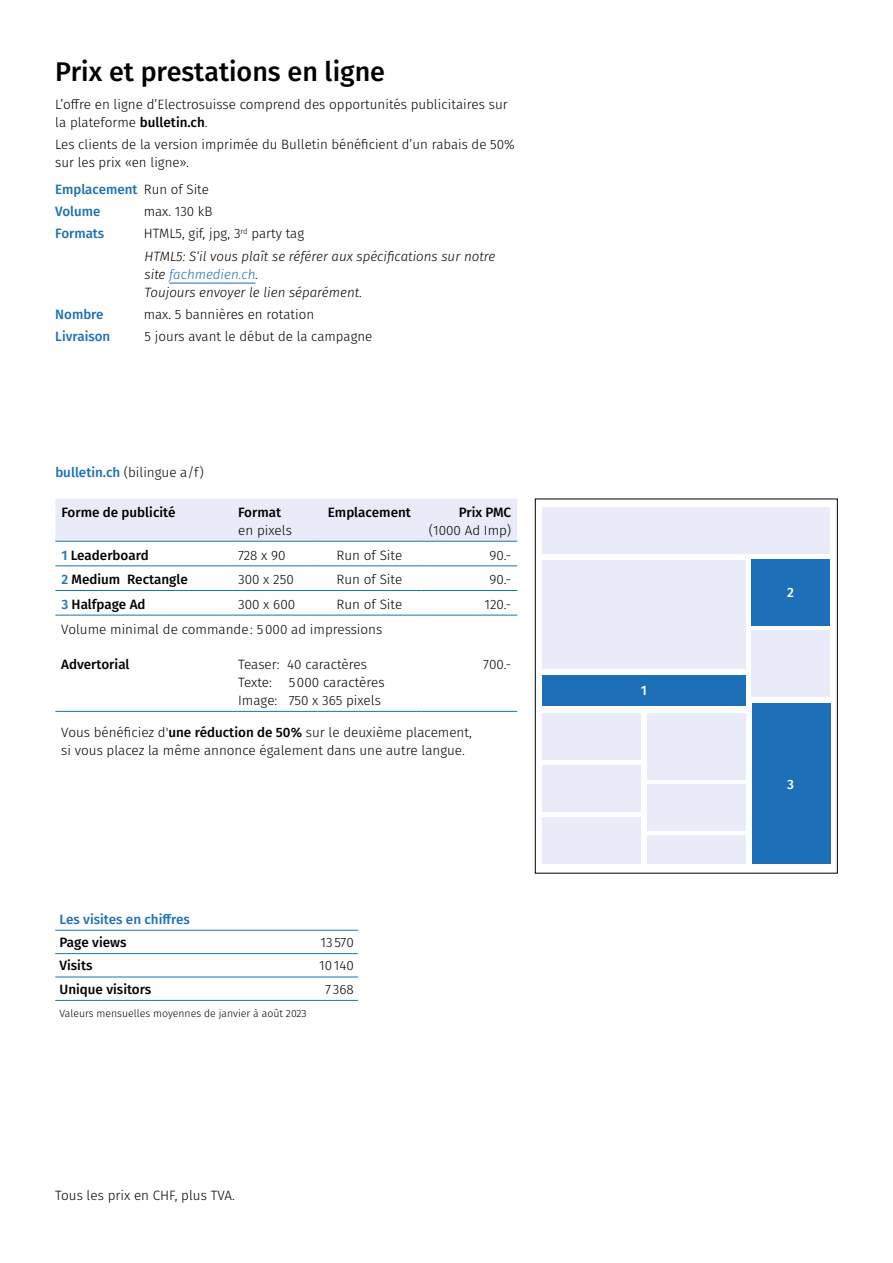
<style>
.page{position:relative;width:893px;height:1263px;background:#fff}
.page>*{position:absolute;margin:0;border:0;box-sizing:border-box;transform-origin:0 0}
.t1{font:500 27px "Fira Sans";color:#000}
.t2{font:300 13.5px/18px "Fira Sans";color:#000}
.t3{font:italic 300 13.5px/22.2px "Fira Sans";color:#000}
.t4{font:500 13.5px "Fira Sans";color:#000}
.t5{font:500 13.5px/22.2px "Fira Sans";color:#1d70b7}
.t6{font:500 13.5px "Fira Sans";color:#fff}
.t7{font:300 10.5px "Fira Sans";color:#000}
.s1{font-weight:500}
.s2{font-weight:300;color:#000}
.s3{font-style:normal}
.s4{color:#1d70b7}
.s5{font-weight:500;color:#1d70b7}
</style>
<div class="page">
<hr style="left:169px;top:283px;width:87px;height:1px;background:#1d70b7">
<div style="left:55px;top:499px;width:462px;height:42px;background:#e9ecf8"></div>
<hr style="left:55px;top:541px;width:177px;height:1px;background:#1d70b7">
<hr style="left:232px;top:541px;width:85px;height:1px;background:#1d70b7">
<hr style="left:317px;top:541px;width:105px;height:1px;background:#1d70b7">
<hr style="left:422px;top:541px;width:95px;height:1px;background:#1d70b7">
<hr style="left:55px;top:566px;width:177px;height:1px;background:#1d70b7">
<hr style="left:232px;top:566px;width:85px;height:1px;background:#1d70b7">
<hr style="left:317px;top:566px;width:105px;height:1px;background:#1d70b7">
<hr style="left:422px;top:566px;width:95px;height:1px;background:#1d70b7">
<hr style="left:55px;top:590px;width:177px;height:1px;background:#1d70b7">
<hr style="left:232px;top:590px;width:85px;height:1px;background:#1d70b7">
<hr style="left:317px;top:590px;width:105px;height:1px;background:#1d70b7">
<hr style="left:422px;top:590px;width:95px;height:1px;background:#1d70b7">
<hr style="left:55px;top:615px;width:177px;height:1px;background:#1d70b7">
<hr style="left:232px;top:615px;width:85px;height:1px;background:#1d70b7">
<hr style="left:317px;top:615px;width:105px;height:1px;background:#1d70b7">
<hr style="left:422px;top:615px;width:95px;height:1px;background:#1d70b7">
<hr style="left:55px;top:711px;width:177px;height:1px;background:#1d70b7">
<hr style="left:232px;top:711px;width:85px;height:1px;background:#1d70b7">
<hr style="left:317px;top:711px;width:105px;height:1px;background:#1d70b7">
<hr style="left:422px;top:711px;width:95px;height:1px;background:#1d70b7">
<hr style="left:55px;top:930px;width:104px;height:1px;background:#1d70b7">
<hr style="left:159px;top:930px;width:199px;height:1px;background:#1d70b7">
<hr style="left:55px;top:953px;width:104px;height:1px;background:#1d70b7">
<hr style="left:159px;top:953px;width:199px;height:1px;background:#1d70b7">
<hr style="left:55px;top:977px;width:104px;height:1px;background:#1d70b7">
<hr style="left:159px;top:977px;width:199px;height:1px;background:#1d70b7">
<hr style="left:55px;top:1000px;width:104px;height:1px;background:#1d70b7">
<hr style="left:159px;top:1000px;width:199px;height:1px;background:#1d70b7">
<div style="left:535px;top:499px;width:303px;height:374px;border:1px solid #000"></div>
<div style="left:543px;top:560px;width:203px;height:109px;background:#e9ecf8"></div>
<div style="left:647px;top:713px;width:99px;height:66px;background:#e9ecf8"></div>
<div style="left:543px;top:713px;width:98px;height:47px;background:#e9ecf8"></div>
<div style="left:543px;top:765px;width:98px;height:47px;background:#e9ecf8"></div>
<div style="left:543px;top:817px;width:98px;height:47px;background:#e9ecf8"></div>
<div style="left:647px;top:784px;width:99px;height:46px;background:#e9ecf8"></div>
<div style="left:647px;top:836px;width:99px;height:28px;background:#e9ecf8"></div>
<div style="left:543px;top:507px;width:287px;height:47px;background:#e9ecf8"></div>
<div style="left:752px;top:704px;width:78px;height:160px;background:#1d70b7"></div>
<div style="left:751px;top:631px;width:79px;height:66px;background:#e9ecf8"></div>
<div style="left:543px;top:675px;width:203px;height:31px;background:#1d70b7"></div>
<div style="left:751px;top:560px;width:79px;height:66px;background:#1d70b7"></div>
<h1 class="t1" style="left:55px;top:49px;width:331px">Prix et prestations en ligne</h1>
<p class="t2" style="left:55px;top:95px;width:454px">L’offre en ligne d’Electrosuisse comprend des opportunités publicitaires sur la plateforme <span class="s1">bulletin.ch</span>.</p>
<p class="t2" style="left:55px;top:135px;width:461px">Les clients de la version imprimée du Bulletin bénéficient d’un rabais de 50% sur les prix «en ligne».</p>
<p class="t5" style="left:55px;top:177px;width:155px">Emplacement <span class="s2">Run of Site<br></span>Volume</p>
<p class="t2" style="left:144px;top:202px;width:70px">max. 130 kB</p>
<p class="t5" style="left:55px;top:222px;width:51px">Formats</p>
<p class="t3" style="left:144px;top:222px;width:353px"><span class="s3">HTML5, gif, jpg, 3</span><sup>rd</sup> <span class="s3">party tag<br></span>HTML5: S‘il vous plaît se référer aux spécifications sur notre</p>
<p class="t3" style="left:145px;top:265px;width:219px;line-height:18px">site <span class="s4">fachmedien.ch</span>.<br>Toujours envoyer le lien séparément.</p>
<p class="t5" style="left:55px;top:302px;width:50px">Nombre</p>
<p class="t2" style="left:144px;top:305px;width:172px">max. 5 bannières en rotation</p>
<p class="t5" style="left:55px;top:325px;width:56px">Livraison</p>
<p class="t2" style="left:145px;top:327px;width:229px">5 jours avant le début de la campagne</p>
<p class="t2" style="left:55px;top:463px;width:150px"><span class="s5">bulletin.ch</span> (bilingue a/f)</p>
<p class="t4" style="left:61px;top:502px;width:116px">Forme de publicité</p>
<p class="t4" style="left:238px;top:502px;width:45px">Format</p>
<p class="t2" style="left:238px;top:521px;width:55px">en pixels</p>
<p class="t4" style="left:328px;top:502px;width:84px">Emplacement</p>
<p class="t4" style="left:459px;top:502px;width:54px">Prix PMC</p>
<p class="t2" style="left:429px;top:521px;width:84px">(1000 Ad Imp)</p>
<p class="t4" style="left:61px;top:544px;width:89px"><span class="s4">1</span> Leaderboard</p>
<p class="t2" style="left:238px;top:546px;width:49px">728 x 90</p>
<p class="t2" style="left:337px;top:546px;width:67px">Run of Site</p>
<p class="t2" style="left:489px;top:546px;width:23px">90.-</p>
<p class="t4" style="left:61px;top:569px;width:128px"><span class="s4">2</span> Medium Rectangle</p>
<p class="t2" style="left:238px;top:571px;width:57px">300 x 250</p>
<p class="t2" style="left:336px;top:571px;width:67px">Run of Site</p>
<p class="t2" style="left:489px;top:571px;width:23px">90.-</p>
<p class="t4" style="left:61px;top:594px;width:86px"><span class="s4">3</span> Halfpage Ad</p>
<p class="t2" style="left:238px;top:595px;width:59px">300 x 600</p>
<p class="t2" style="left:336px;top:595px;width:67px">Run of Site</p>
<p class="t2" style="left:484px;top:595px;width:28px">120.-</p>
<p class="t2" style="left:61px;top:620px;width:322px">Volume minimal de commande: 5000 ad impressions</p>
<p class="t4" style="left:61px;top:654px;width:70px">Advertorial</p>
<p class="t2" style="left:238px;top:655px;width:148px">Teaser: 40 caractères<br>Texte: 5000 caractères<br>Image: 750 x 365 pixels</p>
<p class="t2" style="left:483px;top:655px;width:29px">700.-</p>
<p class="t2" style="left:61px;top:723px;width:412px">Vous bénéficiez d'<span class="s1">une réduction de 50%</span> sur le deuxième placement, si vous placez la même annonce également dans une autre langue.</p>
<p class="t5" style="left:60px;top:907px;width:132px">Les visites en chiffres</p>
<p class="t4" style="left:60px;top:931px;width:68px">Page views</p>
<p class="t2" style="left:321px;top:933px;width:35px">13 570</p>
<p class="t4" style="left:60px;top:955px;width:34px">Visits</p>
<p class="t2" style="left:319px;top:957px;width:36px">10140</p>
<p class="t4" style="left:60px;top:978px;width:93px">Unique visitors</p>
<p class="t2" style="left:325px;top:980px;width:30px">7 368</p>
<p class="t7" style="left:60px;top:1006px;width:249px">Valeurs mensuelles moyennes de janvier à août 2023</p>
<p class="t2" style="left:55px;top:1186px;width:181px">Tous les prix en CHF, plus TVA.</p>
<p class="t6" style="left:641px;top:680px;width:8px">1</p>
<p class="t6" style="left:787px;top:581px;width:8px">2</p>
<p class="t6" style="left:787px;top:773px;width:8px">3</p>
</div>
